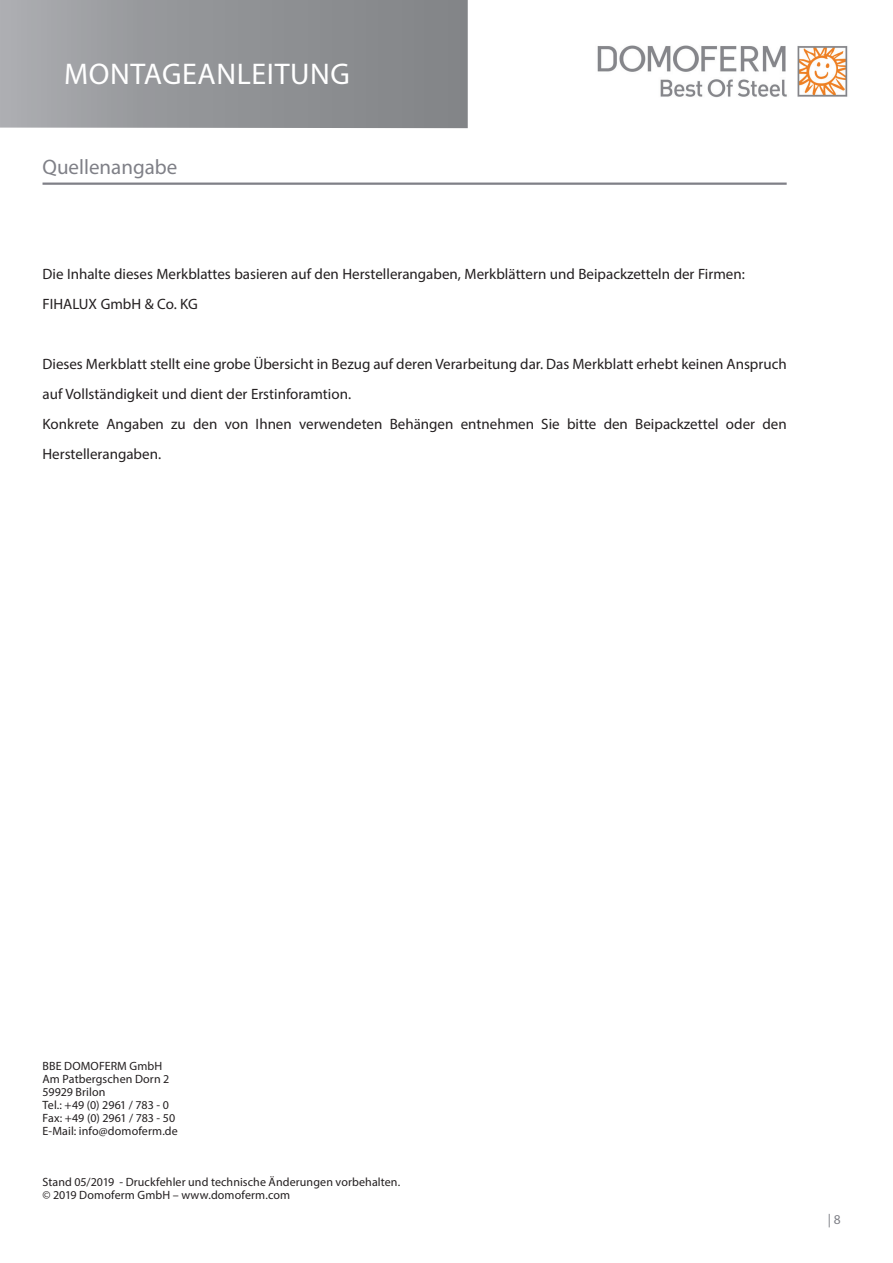
<style>
.page{position:relative;width:893px;height:1263px;background:#fff}
.page>*{position:absolute;margin:0;border:0;box-sizing:border-box;transform-origin:0 0}
.t1{font:30px "Myriad Pro";letter-spacing:.02em;color:#fff}
.t2{font:21px "Myriad Pro";color:#7f8087}
.t3{font:15px/30px "Myriad Pro";color:#231f20}
.t4{font:13.5px "Myriad Pro";color:#7f8087}
.t5{font:12px/12.9px "Myriad Pro";letter-spacing:.01em;color:#231f20}
</style>
<div class="page">
<svg style="left:0;top:0;width:468px;height:128px;background:#939598"></svg>
<img style="left:597px;top:45px;width:251px;height:53px">
<hr style="left:43px;top:183px;width:744px;height:2px;background:#7f8087">
<h1 class="t1" style="left:64px;top:55px;width:287px">MONTAGEANLEITUNG</h1>
<h2 class="t2" style="left:43px;top:154px;width:136px">Quellenangabe</h2>
<p class="t3" style="left:43px;top:259px;width:704px">Die Inhalte dieses Merkblattes basieren auf den Herstellerangaben, Merkblättern und Beipackzetteln der Firmen:<br>FIHALUX GmbH &amp; Co. KG</p>
<p class="t3" style="left:43px;top:349px;width:746px">Dieses Merkblatt stellt eine grobe Übersicht in Bezug auf deren Verarbeitung dar. Das Merkblatt erhebt keinen Anspruch auf Vollständigkeit und dient der Erstinforamtion.<br>Konkrete Angaben zu den von Ihnen verwendeten Behängen entnehmen Sie bitte den Beipackzettel oder den Herstellerangaben.</p>
<p class="t5" style="left:43px;top:1059px;width:137px">BBE DOMOFERM GmbH<br>Am Patbergschen Dorn 2<br>59929 Brilon<br>Tel.: +49 (0) 2961 / 783 - 0<br>Fax: +49 (0) 2961 / 783 - 50<br>E-Mail: info@domoferm.de</p>
<p class="t5" style="left:43px;top:1175px;width:359px">Stand 05/2019 - Druckfehler und technische Änderungen vorbehalten. © 2019 Domoferm GmbH – www.domoferm.com</p>
<p class="t4" style="left:828px;top:1211px;width:15px">| 8</p>
</div>
